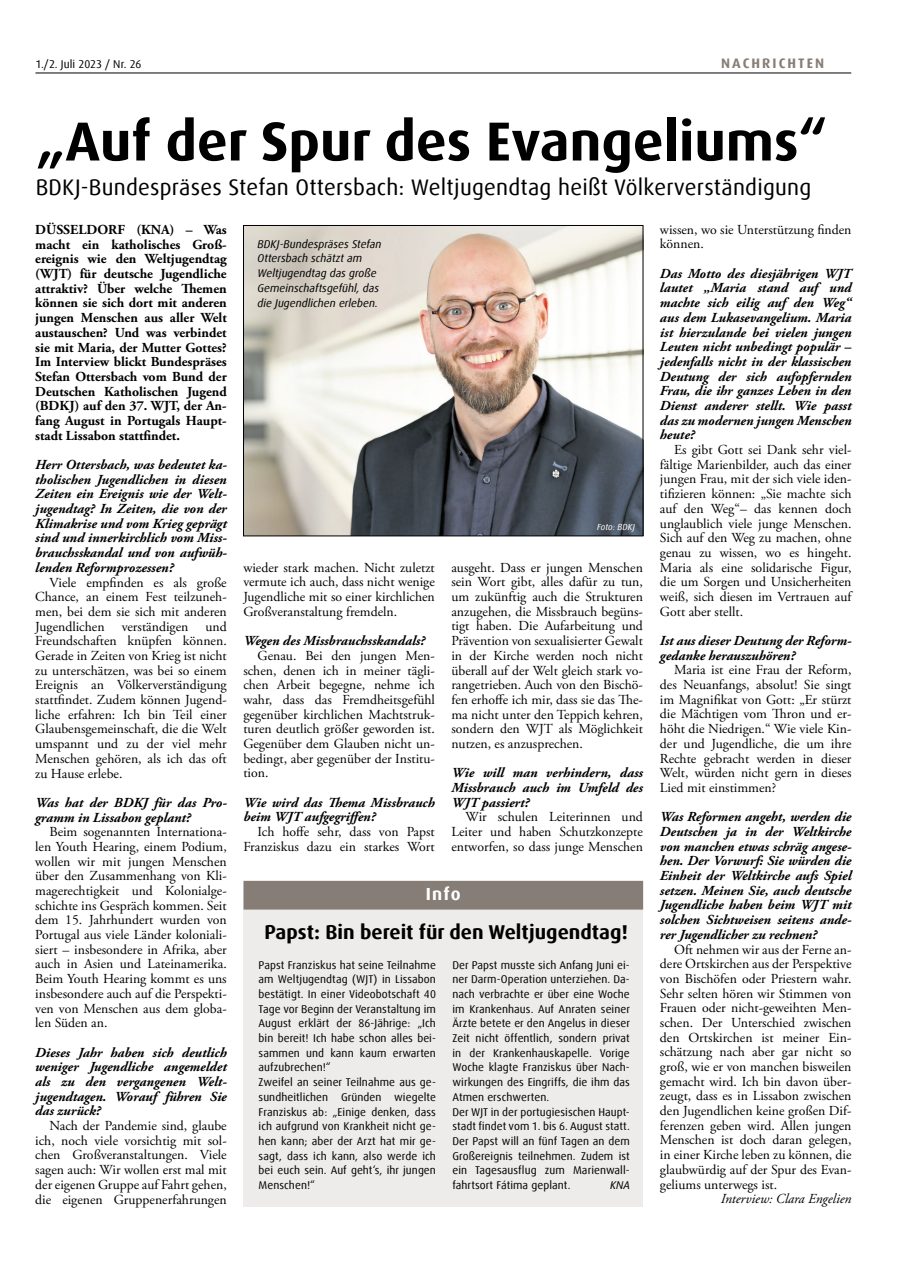
<style>
.page{position:relative;width:908px;height:1276px;background:#fff}
.page>*{position:absolute;margin:0;border:0;box-sizing:border-box;transform-origin:0 0}
.t1{font:700 55px "Dax Offc Pro";color:#000}
.t2{font:22.5px "Dax Offc Pro";letter-spacing:.01em;color:#000}
.t3{font:700 20px "Dax Offc Pro";color:#000}
.t4{font:700 17.5px "Dax Offc Pro";color:#fff}
.t5{font:13.75px/14.6px "Adobe Garamond Pro";color:#000;text-align:justify}
.t6{font:italic 700 13.75px/14.6px "Adobe Garamond Pro";color:#000;text-align:justify}
.t7{font:700 13.75px/14.6px "Adobe Garamond Pro";color:#000;text-align:justify}
.t8{font:italic 13.75px "Adobe Garamond Pro";color:#000}
.t9{font:700 13.75px "Dax Offc Pro";letter-spacing:.15em;color:#867d76}
.t10{font:11.25px/14.8px "Dax Offc Pro";letter-spacing:.005em;color:#000}
.t11{font:italic 11.25px/14.8px "Dax Offc Pro";color:#000}
.t12{font:italic 8.75px "Dax Offc Pro";letter-spacing:-.005em;color:#fff}
</style>
<div class="page">
<hr style="left:35px;top:73px;width:815px;height:1px;background:#000">
<img style="left:245px;top:227px;width:396px;height:307px">
<div style="left:243px;top:225px;width:400px;height:311px;border:1px solid #000"></div>
<div style="left:243px;top:881px;width:400px;height:325px;background:#eeecea"></div>
<div style="left:243px;top:881px;width:400px;height:28px;background:#867d76"></div>
<p class="t10" style="left:35px;top:56px;width:107px">1./2. Juli 2023 / Nr. 26</p>
<p class="t9" style="left:720px;top:54px;width:104px">NACHRICHTEN</p>
<h1 class="t1" style="left:36px;top:106px;width:792px">„Auf der Spur des Evangeliums“</h1>
<h2 class="t2" style="left:36px;top:173px;width:776px">BDKJ-Bundespräses Stefan Ottersbach: Weltjugendtag heißt Völkerverständigung</h2>
<p class="t7" style="left:35px;top:222px;width:193px">DÜSSELDORF (KNA) – Was macht ein katholisches Groß&shy;ereignis wie den Weltjugendtag (WJT) für deutsche Jugendliche attraktiv? Über welche Themen können sie sich dort mit anderen jungen Menschen aus aller Welt austauschen? Und was verbindet sie mit Maria, der Mutter Gottes?<br>Im Interview blickt Bundespräses Stefan Ottersbach vom Bund der Deutschen Katholischen Jugend (BDKJ) auf den 37. WJT, der An&shy;fang August in Portugals Haupt&shy;stadt Lissabon stattfindet.</p>
<p class="t6" style="left:35px;top:457px;width:193px">Herr Ottersbach, was bedeutet ka&shy;tholischen Jugendlichen in diesen Zeiten ein Ereignis wie der Welt&shy;jugendtag? In Zeiten, die von der Klimakrise und vom Krieg geprägt sind und innerkirchlich vom Miss&shy;brauchsskandal und von aufwüh&shy;lenden Reformprozessen?</p>
<p class="t5" style="left:35px;top:575px;width:193px;text-indent:14px">Viele empfinden es als große Chance, an einem Fest teilzuneh&shy;men, bei dem sie sich mit anderen Jugendlichen verständigen und Freundschaften knüpfen können.<br>Gerade in Zeiten von Krieg ist nicht zu unterschätzen, was bei so einem Ereignis an Völkerverständigung stattfindet. Zudem können Jugend&shy;liche erfahren: Ich bin Teil einer Glaubensgemeinschaft, die die Welt umspannt und zu der viel mehr Menschen gehören, als ich das oft zu Hause erlebe.</p>
<p class="t6" style="left:35px;top:795px;width:193px">Was hat der BDKJ für das Pro&shy;gramm in Lissabon geplant?</p>
<p class="t5" style="left:35px;top:825px;width:193px;text-indent:14px">Beim sogenannten Internationa&shy;len Youth Hearing, einem Podium, wollen wir mit jungen Menschen über den Zusammenhang von Kli&shy;magerechtigkeit und Kolonialge&shy;schichte ins Gespräch kommen. Seit dem 15. Jahrhundert wurden von Portugal aus viele Länder koloniali&shy;siert – insbesondere in Afrika, aber auch in Asien und Lateinamerika.<br>Beim Youth Hearing kommt es uns insbesondere auch auf die Perspekti&shy;ven von Menschen aus dem globa&shy;len Süden an.</p>
<p class="t6" style="left:35px;top:1045px;width:193px">Dieses Jahr haben sich deutlich weniger Jugendliche angemeldet als zu den vergangenen Welt&shy;jugendtagen. Worauf führen Sie das zurück?</p>
<p class="t5" style="left:35px;top:1119px;width:193px;text-indent:14px">Nach der Pandemie sind, glaube ich, noch viele vorsichtig mit sol&shy;chen Großveranstaltungen. Viele sagen auch: Wir wollen erst mal mit der eigenen Gruppe auf Fahrt gehen, die eigenen Gruppenerfahrungen</p>
<p class="t11" style="left:257px;top:236px;width:125px">BDKJ-Bundespräses Stefan<br>Ottersbach schätzt am<br>Weltjugendtag das große<br>Gemeinschaftsgefühl, das die Jugendlichen erleben.</p>
<p class="t5" style="left:243px;top:560px;width:193px">wieder stark machen. Nicht zuletzt vermute ich auch, dass nicht wenige Jugendliche mit so einer kirchlichen Großveranstaltung fremdeln.</p>
<p class="t6" style="left:243px;top:634px;width:183px">Wegen des Missbrauchsskandals?</p>
<p class="t5" style="left:243px;top:648px;width:193px;text-indent:14px">Genau. Bei den jungen Men&shy;schen, denen ich in meiner tägli&shy;chen Arbeit begegne, nehme ich wahr, dass das Fremdheitsgefühl gegenüber kirchlichen Machtstruk&shy;turen deutlich größer geworden ist.<br>Gegenüber dem Glauben nicht un&shy;bedingt, aber gegenüber der Institu&shy;tion.</p>
<p class="t6" style="left:243px;top:795px;width:193px">Wie wird das Thema Missbrauch beim WJT aufgegriffen?</p>
<p class="t5" style="left:243px;top:825px;width:193px;text-align:right">Ich hoffe sehr, dass von Papst<br>Franziskus dazu ein starkes Wort</p>
<p class="t12" style="left:597px;top:521px;width:39px">Foto: BDKJ</p>
<p class="t5" style="left:451px;top:560px;width:193px">ausgeht. Dass er jungen Menschen sein Wort gibt, alles dafür zu tun, um zukünftig auch die Strukturen anzugehen, die Missbrauch begüns&shy;tigt haben. Die Aufarbeitung und Prävention von sexualisierter Gewalt in der Kirche werden noch nicht überall auf der Welt gleich stark vo&shy;rangetrieben. Auch von den Bischö&shy;fen erhoffe ich mir, dass sie das The&shy;ma nicht unter den Teppich kehren, sondern den WJT als Möglichkeit nutzen, es anzusprechen.</p>
<p class="t6" style="left:451px;top:766px;width:193px">Wie will man verhindern, dass Missbrauch auch im Umfeld des WJT passiert?</p>
<p class="t5" style="left:451px;top:810px;width:193px;text-indent:14px">Wir schulen Leiterinnen und Leiter und haben Schutzkonzepte entworfen, so dass junge Menschen</p>
<p class="t4" style="left:425px;top:883px;width:37px">Info</p>
<h3 class="t3" style="left:264px;top:919px;width:365px">Papst: Bin bereit für den Weltjugendtag!</h3>
<p class="t10" style="left:452px;top:957px;width:179px">Der Papst musste sich Anfang Juni ei&shy;ner Darm-Operation unterziehen. Da&shy;nach verbrachte er über eine Woche im Krankenhaus. Auf Anraten seiner Ärzte betete er den Angelus in dieser Zeit nicht öffentlich, sondern privat in der Krankenhauskapelle. Vorige Woche klagte Franziskus über Nach&shy;wirkungen des Eingriffs, die ihm das Atmen erschwerten.<br>Der WJT in der portugiesischen Haupt&shy;stadt findet vom 1. bis 6. August statt.<br>Der Papst will an fünf Tagen an dem Großereignis teilnehmen. Zudem ist ein Tagesausflug zum Marienwall&shy;fahrtsort Fátima geplant.</p>
<p class="t10" style="left:258px;top:957px;width:179px">Papst Franziskus hat seine Teilnahme am Weltjugendtag (WJT) in Lissabon bestätigt. In einer Videobotschaft 40<br>Tage vor Beginn der Veranstaltung im<br>August erklärt der 86-Jährige: „Ich bin bereit! Ich habe schon alles bei&shy;sammen und kann kaum erwarten aufzubrechen!“<br>Zweifel an seiner Teilnahme aus ge&shy;sundheitlichen Gründen wiegelte<br>Franziskus ab: „Einige denken, dass ich aufgrund von Krankheit nicht ge&shy;hen kann; aber der Arzt hat mir ge&shy;sagt, dass ich kann, also werde ich bei euch sein. Auf geht‘s, ihr jungen<br>Menschen!“</p>
<p class="t11" style="left:609px;top:1177px;width:21px">KNA</p>
<p class="t5" style="left:659px;top:222px;width:193px">wissen, wo sie Unterstützung finden können.</p>
<p class="t6" style="left:659px;top:266px;width:193px">Das Motto des diesjährigen WJT lautet „Maria stand auf und machte sich eilig auf den Weg“ aus dem Lukasevangelium. Maria ist hierzulande bei vielen jungen Leuten nicht unbedingt populär – jedenfalls nicht in der klassischen Deutung der sich aufopfernden Frau, die ihr ganzes Leben in den Dienst anderer stellt. Wie passt das zu modernen jungen Menschen heute?</p>
<p class="t5" style="left:659px;top:443px;width:193px;text-indent:14px">Es gibt Gott sei Dank sehr viel&shy;fältige Marienbilder, auch das einer jungen Frau, mit der sich viele iden&shy;tifizieren können: „Sie machte sich auf den Weg“– das kennen doch unglaublich viele junge Menschen.<br>Sich auf den Weg zu machen, ohne genau zu wissen, wo es hingeht.<br>Maria als eine solidarische Figur, die um Sorgen und Unsicherheiten weiß, sich diesen im Vertrauen auf Gott aber stellt.</p>
<p class="t6" style="left:659px;top:633px;width:193px">Ist aus dieser Deutung der Reform&shy;gedanke herauszuhören?</p>
<p class="t5" style="left:659px;top:663px;width:193px;text-indent:14px">Maria ist eine Frau der Reform, des Neuanfangs, absolut! Sie singt im Magnifikat von Gott: „Er stürzt die Mächtigen vom Thron und er&shy;höht die Niedrigen.“ Wie viele Kin&shy;der und Jugendliche, die um ihre Rechte gebracht werden in dieser Welt, würden nicht gern in dieses Lied mit einstimmen?</p>
<p class="t6" style="left:659px;top:810px;width:193px">Was Reformen angeht, werden die Deutschen ja in der Weltkirche von manchen etwas schräg angese&shy;hen. Der Vorwurf: Sie würden die Einheit der Weltkirche aufs Spiel setzen. Meinen Sie, auch deutsche Jugendliche haben beim WJT mit solchen Sichtweisen seitens ande&shy;rer Jugendlicher zu rechnen?</p>
<p class="t5" style="left:659px;top:942px;width:193px;text-indent:14px">Oft nehmen wir aus der Ferne an&shy;dere Ortskirchen aus der Perspektive von Bischöfen oder Priestern wahr.<br>Sehr selten hören wir Stimmen von Frauen oder nicht-geweihten Men&shy;schen. Der Unterschied zwischen den Ortskirchen ist meiner Ein&shy;schätzung nach aber gar nicht so groß, wie er von manchen bisweilen gemacht wird. Ich bin davon über&shy;zeugt, dass es in Lissabon zwischen den Jugendlichen keine großen Dif&shy;ferenzen geben wird. Allen jungen Menschen ist doch daran gelegen, in einer Kirche leben zu können, die glaubwürdig auf der Spur des Evan&shy;geliums unterwegs ist.</p>
<p class="t8" style="left:720px;top:1190px;width:132px">Interview: Clara Engelien</p>
</div>
